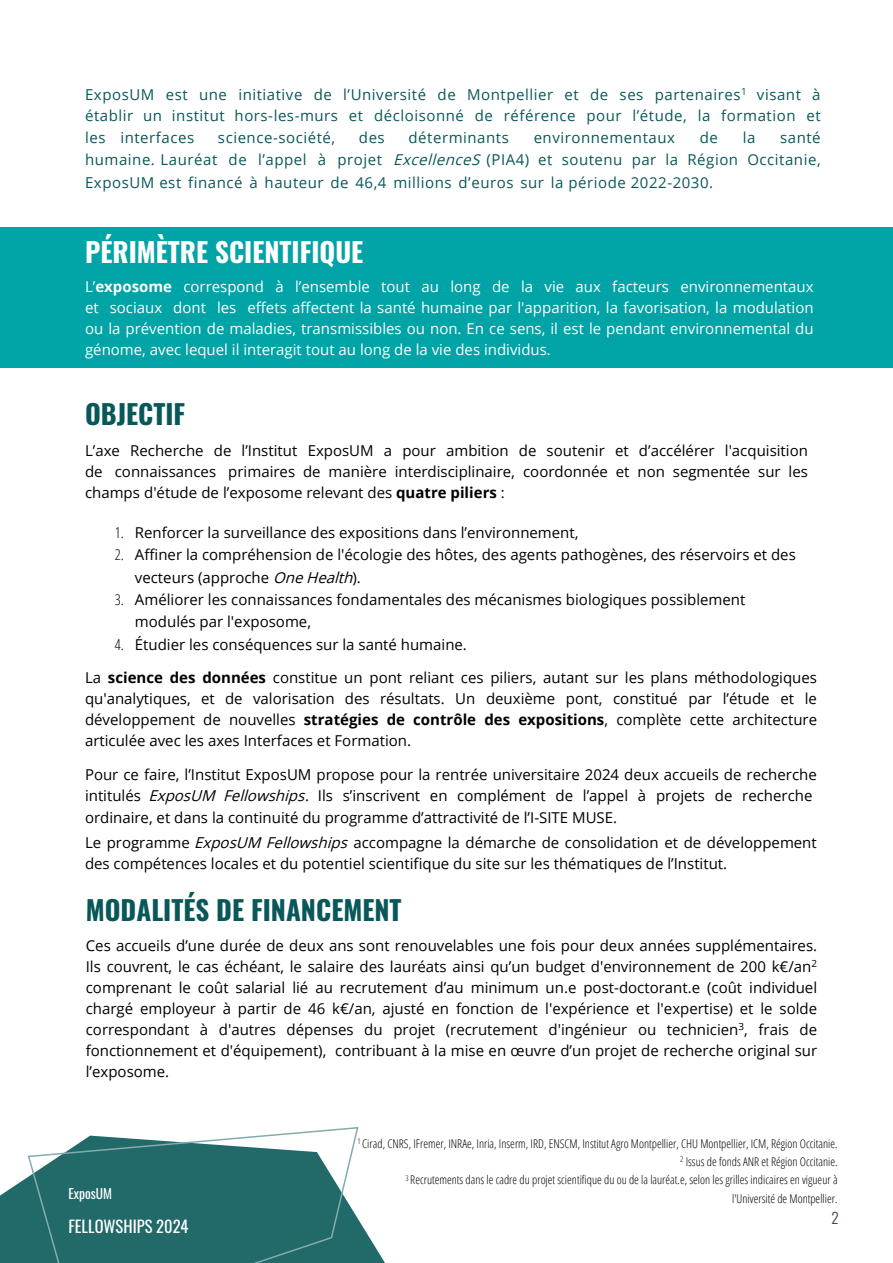
<style>
.page{position:relative;width:893px;height:1263px;background:#fff}
.page>*{position:absolute;margin:0;border:0;box-sizing:border-box;transform-origin:0 0}
.t1{font:700 27px "Oswald";color:#095859}
.t2{font:700 27px "Oswald";color:#fff}
.t3{font:16.5px "Oswald";color:#fff}
.t4{font:15px/21px "Open Sans";color:#000}
.t5{font:15px/21.8px "Open Sans";letter-spacing:.035em;color:#095859;text-align:justify}
.t6{font:15px/21px "Open Sans";color:#fff;text-align:justify}
.t7{font:15px/21px "Open Sans";color:#000;text-align:justify}
.t8{font:300 15px "Oswald";color:#2b3f52}
.t9{font:13.5px "Oswald";color:#fff}
.t10{font:300 condensed 12px/18.5px "Open Sans";color:#000;text-align:right}
.s1{font-style:italic}
.s2{font-weight:700}
.s3{font-style:inherit}
.s4{font-weight:300;font-stretch:condensed}
</style>
<div class="page">
<div style="left:0;top:228px;width:893px;height:140px;background:#00a3a6"></div>
<svg style="left:0;top:1177px;width:385px;height:86px;fill:#22696a"></svg>
<svg style="left:27px;top:1127px;width:332px;height:136px"></svg>
<p class="t5" style="left:85px;top:83px;width:737px">ExposUM est une initiative de l’Université de Montpellier et de ses partenaires<sup>1</sup> visant à établir un institut hors-les-murs et décloisonné de référence pour l’étude, la formation et les interfaces</p>
<p class="t5" style="left:85px;top:126px;width:737px;line-height:22.2px;text-indent:695px">santé humaine. Lauréat de l’appel à projet <span class="s1">ExcellenceS</span>(PIA4) et soutenu par la Région Occitanie, ExposUM est financé à hauteur de 46,4 millions d’euros sur la période 2022-2030.</p>
<p class="t5" style="left:218px;top:126px;width:119px">science-société,</p>
<p class="t5" style="left:359px;top:126px;width:27px">des</p>
<p class="t5" style="left:409px;top:126px;width:102px">déterminants</p>
<p class="t5" style="left:534px;top:126px;width:143px">environnementaux</p>
<p class="t5" style="left:700px;top:126px;width:20px">de</p>
<p class="t5" style="left:743px;top:126px;width:14px">la</p>
<h1 class="t2" style="left:85px;top:238px;width:280px">PÉRIMÈTRE SCIENTIFIQUE</h1>
<p class="t6" style="left:85px;top:276px;width:730px">L’<span class="s2">exposome</span> correspond à l’ensemble tout au long de la vie aux facteurs environnementaux et sociaux dont les effets affectent la santé humaine par l'apparition, la favorisation, la modulation ou la prévention de maladies, transmissibles ou non. En ce sens, il est le pendant environnemental du génome, avec lequel il interagit tout au long de la vie des individus.</p>
<h1 class="t1" style="left:85px;top:400px;width:102px">OBJECTIF</h1>
<p class="t7" style="left:85px;top:439px;width:724px">L’axe Recherche de l’Institut ExposUM a pour ambition <span class="s3">de soutenir et</span> d’accélérer l'acquisition de connaissances <span class="s3">primaires</span> de manière interdisciplinaire, coordonnée et non segmentée sur les champs d'étude de l’exposome relevant des <span class="s2">quatre piliers</span> :</p>
<p class="t7" style="left:115px;top:522px;width:465px"><span class="s4">1.</span> <span class="s3">Re</span>nforcer la surveillance des expositions dans l’environnement,</p>
<p class="t4" style="left:135px;top:543px;width:662px;line-height:22.2px;text-indent:-20px"><span class="s4">2.</span> Affiner la compréhension de l'écologie des hôtes, des agents pathogènes, des réservoirs et des vecteurs (approche <span class="s1">OneHealth</span>).</p>
<p class="t4" style="left:135px;top:588px;width:612px;line-height:22.2px;text-indent:-20px"><span class="s4">3.</span> Améliorer les connaissances fondamentales des mécanismes biologiques possiblement modulés par l'exposome,</p>
<p class="t4" style="left:115px;top:633px;width:354px"><span class="s4">4.</span> Étudier les conséquences sur la santé humaine.</p>
<p class="t4" style="left:85px;top:666px;width:734px;text-align:justify">La <span class="s2">science des données</span> constitue un pont reliant ces piliers, autant sur les plans méthodologiques qu'analytiques, et de valorisation des résultats. Un deuxième pont, constitué par l’étude et le développement de nouvelles <span class="s2">stratégies de contrôle des expositions</span>, complète cette architecture articulée avec les axes Interfaces et Formation.</p>
<p class="t4" style="left:85px;top:763px;width:733px;line-height:21.9px">Pour ce faire, l’Institut ExposUM propose pour la rentrée universitaire 2024 deux accueils de recherche intitulés <span class="s1">ExposUM Fellowships</span>. Ils s’inscrivent en complément de l’appel à projets de recherche ordinaire, et dans la continuité du programme d’attractivité de l’I-SITE MUSE.</p>
<p class="t4" style="left:85px;top:832px;width:733px"><span class="s3">Le programme</span> <span class="s1">ExposUM Fellowships</span><span class="s3">accompagne la démarche de consolidation et de développement des</span> compétences locales et du potentiel scientifique du site sur les thématiques de l’Institut.</p>
<h1 class="t1" style="left:86px;top:896px;width:317px">MODALITÉS DE FINANCEMENT</h1>
<p class="t4" style="left:86px;top:935px;width:733px;text-align:justify">Ces accueils d’une durée de deux ans sont renouvelables une fois pour deux années supplémentaires.<br>Ils couvrent, le cas échéant, le salaire des lauréats ainsi qu’un budget d'environnement de 200 k€/an<sup>2 </sup>comprenant le coût salarial lié au recrutement d’au minimum un.e post-doctorant.e (coût individuel chargé employeur à partir de 46 k€/an, ajusté en fonction de l'expérience et l'expertise) et le solde correspondant à d'autres dépenses du projet (recrutement d'ingénieur ou technicien<sup>3</sup>, frais de fonctionnement et d'équipement), contribuant à la mise en œuvre d’un projet de recherche original sur l’exposome.</p>
<p class="t9" style="left:68px;top:1182px;width:45px">ExposUM</p>
<p class="t3" style="left:68px;top:1211px;width:122px">FELLOWSHIPS 2024</p>
<p class="t10" style="left:358px;top:1134px;width:481px"><sup>1</sup> Cirad, CNRS, IFremer, INRAe, Inria, Inserm, IRD, ENSCM, Institut Agro Montpellier, CHU Montpellier, ICM, Région Occitanie.<br><sup>2</sup> Issus de fonds ANR et Région Occitanie.<br><sup>3</sup> Recrutements dans le cadre du projet scientifique du ou de la lauréat.e, selon les grilles indicaires en vigueur à<br>l'Université de Montpellier.</p>
<p class="t8" style="left:831px;top:1204px;width:9px">2</p>
</div>
